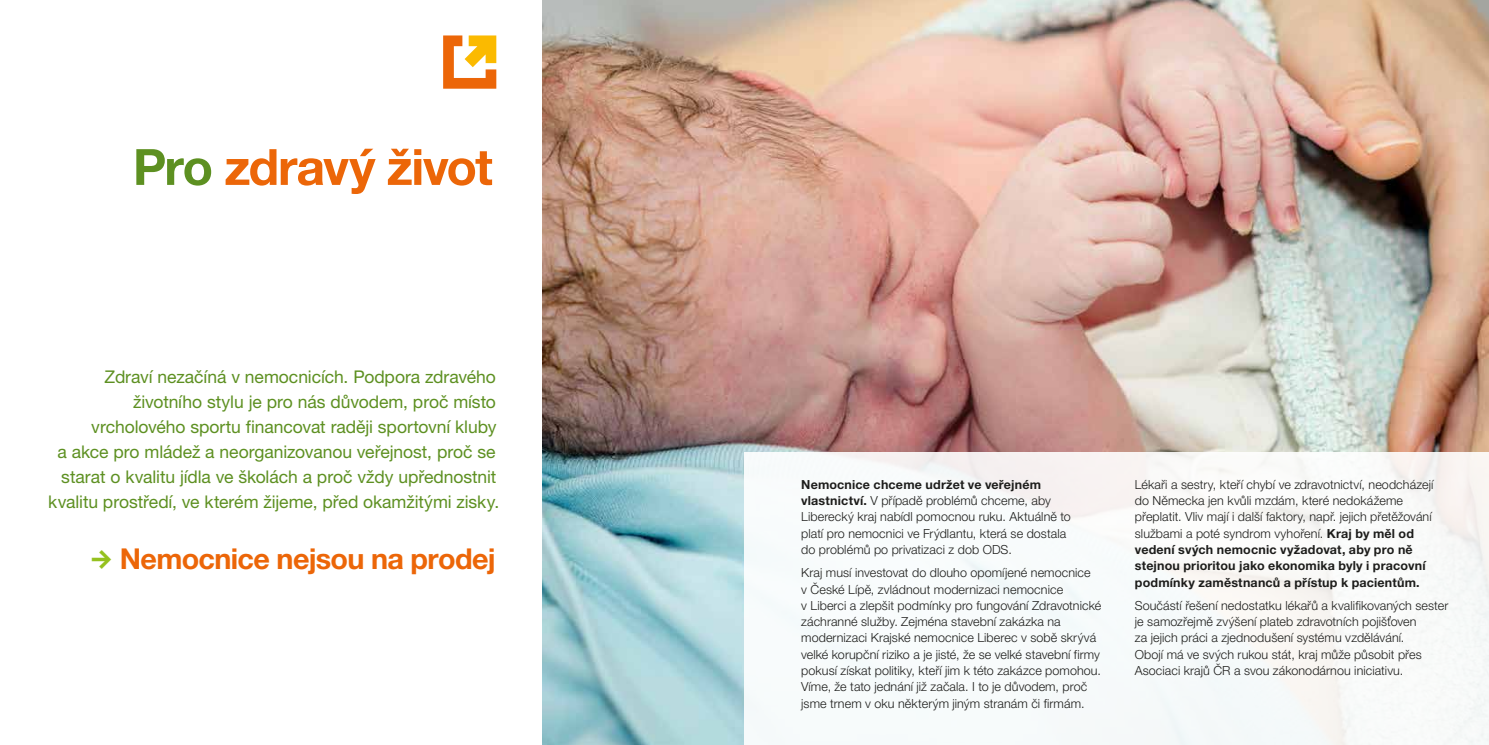
<style>
.page{position:relative;width:1489px;height:745px;background:#fff}
.page>*{position:absolute;margin:0;border:0;box-sizing:border-box;transform-origin:0 0}
.t1{font:700 50px "Helvetica Neue CE";letter-spacing:-.03em;color:#ec6608}
.t2{font:700 28.75px "Helvetica Neue CE";letter-spacing:-.025em;color:#ec6608}
.t3{font:17.5px/25px "Helvetica Neue CE";letter-spacing:-.005em;color:#5d9021;text-align:right}
.t4{font:300 12.5px/16.2px "Helvetica Neue CE";letter-spacing:.005em;color:#1d1d1b}
.s1{color:#5d9021}
.s2{font-weight:700}
</style>
<div class="page">
<svg style="left:443px;top:35px;width:53px;height:54px"></svg>
<img style="left:542px;top:0;width:946px;height:744px">
<div style="left:744px;top:452px;width:744px;height:292px;background:#f8fbfb"></div>
<h1 class="t1" style="left:133px;top:136px;width:361px"><span class="s1">Pro</span> zdravý život</h1>
<p class="t3" style="left:48px;top:364px;width:452px">Zdraví nezačíná v nemocnicích. Podpora zdravého životního stylu je pro nás důvodem, proč místo vrcholového sportu financovat raději sportovní kluby<br>a akce pro mládež a neorganizovanou veřejnost, proč se starat o kvalitu jídla ve školách a proč vždy upřednostnit kvalitu prostředí, ve kterém žijeme, před okamžitými zisky.</p>
<h2 class="t2" style="left:120px;top:540px;width:377px">Nemocnice nejsou na prodej</h2>
<p class="t4" style="left:801px;top:476px;width:271px"><span class="s2">Nemocnice chceme udržet ve veřejném vlastnictví.</span> V případě problémů chceme, aby Liberecký kraj nabídl pomocnou ruku. Aktuálně to platí pro nemocnici ve Frýdlantu, která se dostala do problémů po privatizaci z dob ODS.</p>
<p class="t4" style="left:801px;top:564px;width:301px">Kraj musí investovat do dlouho opomíjené nemocnice<br>v České Lípě, zvládnout modernizaci nemocnice<br>v Liberci a zlepšit podmínky pro fungování Zdravotnické záchranné služby. Zejména stavební zakázka na modernizaci Krajské nemocnice Liberec v sobě skrývá velké korupční riziko a je jisté, že se velké stavební firmy pokusí získat politiky, kteří jim k této zakázce pomohou.<br>Víme, že tato jednání již začala. I to je důvodem, proč jsme trnem v oku některým jiným stranám či firmám.</p>
<p class="t4" style="left:1134px;top:476px;width:300px">Lékaři a sestry, kteří chybí ve zdravotnictví, neodcházejí do Německa jen kvůli mzdám, které nedokážeme přeplatit. Vliv mají i další faktory, např. jejich přetěžování službami a poté syndrom vyhoření. <span class="s2">Kraj by měl od vedení svých nemocnic vyžadovat, aby pro ně stejnou prioritou jako ekonomika byly i pracovní podmínky zaměstnanců a přístup k pacientům.</span></p>
<p class="t4" style="left:1134px;top:597px;width:315px">Součástí řešení nedostatku lékařů a kvalifikovaných sester je samozřejmě zvýšení plateb zdravotních pojišťoven<br>za jejich práci a zjednodušení systému vzdělávání.<br>Obojí má ve svých rukou stát, kraj může působit přes Asociaci krajů ČR a svou zákonodárnou iniciativu.</p>
</div>
